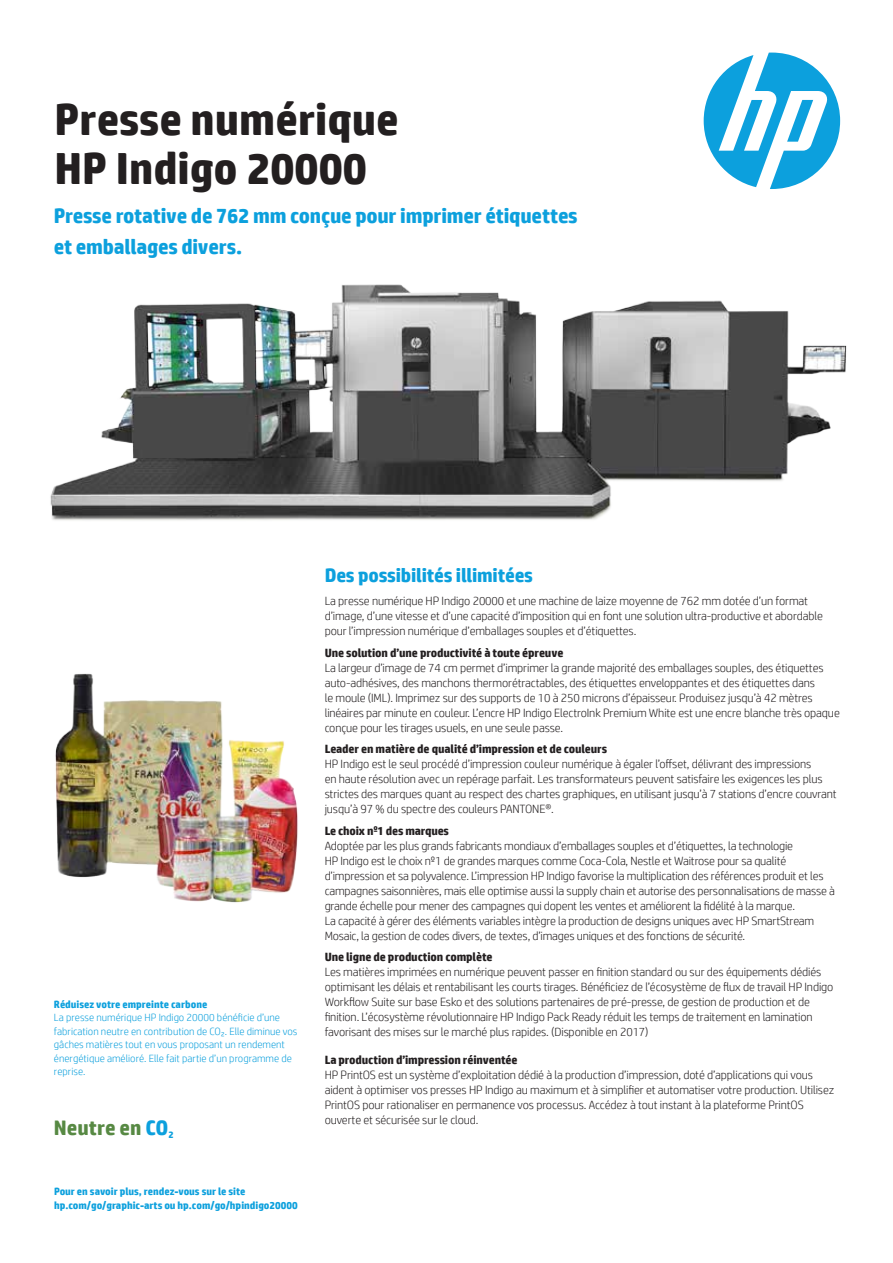
<style>
.page{position:relative;width:893px;height:1263px;background:#fff}
.page>*{position:absolute;margin:0;border:0;box-sizing:border-box;transform-origin:0 0}
.t1{font:700 45px/49.5px "HP Simplified";color:#231f20}
.Blue_Bold_Title{font:700 21px "HP Simplified";letter-spacing:-.01em;color:#0ca0dd}
.t2{font:700 21px "HP Simplified";color:#578943}
.Blue_Bold_Title-2{font:700 19.5px "HP Simplified";letter-spacing:-.01em;color:#0ca0dd}
.text_9_Pt{font:300 12px/15px "HP Simplified";letter-spacing:-.01em;color:#231f20}
.t3{font:300 10.5px/13.5px "HP Simplified";color:#0ca0dd}
.t4{font:700 10.5px/13.5px "HP Simplified";color:#0ca0dd}
.s1{color:#0ca0dd}
.s2{font-weight:700}
</style>
<div class="page">
<img style="left:50px;top:284px;width:797px;height:237px">
<svg style="left:704px;top:53px;width:136px;height:136px"></svg>
<img style="left:55px;top:673px;width:243px;height:230px">
<p class="t1" style="left:54px;top:94px;width:346px">Presse numérique<br>HP Indigo 20000</p>
<p class="Blue_Bold_Title" style="left:54px;top:204px;width:526px">Presse rotative de 762 mm conçue pour imprimer étiquettes</p>
<p class="Blue_Bold_Title" style="left:54px;top:235px;width:190px">et emballages divers.</p>
<p class="t4" style="left:54px;top:997px;width:155px">Réduisez votre empreinte carbone</p>
<p class="t3" style="left:54px;top:1011px;width:245px">La presse numérique HP Indigo 20000 bénéficie d’une fabrication neutre en contribution de CO2. Elle diminue vos gâches matières tout en vous proposant un rendement énergétique amélioré. Elle fait partie d’un programme de reprise.</p>
<p class="t2" style="left:54px;top:1115px;width:121px">Neutre en <span class="s1">CO</span><sub>2</sub></p>
<p class="t4" style="left:54px;top:1185px;width:245px">Pour en savoir plus, rendez-vous sur le site hp.com/go/graphic-arts ou hp.com/go/hpindigo20000</p>
<p class="Blue_Bold_Title-2" style="left:325px;top:564px;width:210px">Des possibilités illimitées</p>
<p class="text_9_Pt" style="left:325px;top:593px;width:500px">La presse numérique HP Indigo 20000 et une machine de laize moyenne de 762 mm dotée d’un format d’image, d’une vitesse et d’une capacité d’imposition qui en font une solution ultra-productive et abordable pour l’impression numérique d’emballages souples et d’étiquettes.</p>
<p class="text_9_Pt" style="left:325px;top:645px;width:517px"><span class="s2">Une solution d’une productivité à toute épreuve<br></span>La largeur d’image de 74 cm permet d’imprimer la grande majorité des emballages souples, des étiquettes auto-adhésives, des manchons thermorétractables, des étiquettes enveloppantes et des étiquettes dans<br>le moule (IML). Imprimez sur des supports de 10 à 250 microns d’épaisseur. Produisez jusqu’à 42 mètres linéaires par minute en couleur. L’encre HP Indigo ElectroInk Premium White est une encre blanche très opaque conçue pour les tirages usuels, en une seule passe.</p>
<p class="text_9_Pt" style="left:325px;top:741px;width:513px"><span class="s2">Leader en matière de qualité d’impression et de couleurs<br></span>HP Indigo est le seul procédé d’impression couleur numérique à égaler l’offset, délivrant des impressions<br>en haute résolution avec un repérage parfait. Les transformateurs peuvent satisfaire les exigences les plus strictes des marques quant au respect des chartes graphiques, en utilisant jusqu’à 7 stations d’encre couvrant jusqu’à 97 % du spectre des couleurs PANTONE®.</p>
<p class="text_9_Pt" style="left:325px;top:823px;width:512px"><span class="s2">Le choix nº1 des marques<br></span>Adoptée par les plus grands fabricants mondiaux d’emballages souples et d’étiquettes, la technologie<br>HP Indigo est le choix nº1 de grandes marques comme Coca-Cola, Nestle et Waitrose pour sa qualité d’impression et sa polyvalence. L’impression HP Indigo favorise la multiplication des références produit et les campagnes saisonnières, mais elle optimise aussi la supply chain et autorise des personnalisations de masse à grande échelle pour mener des campagnes qui dopent les ventes et améliorent la fidélité à la marque.<br>La capacité à gérer des éléments variables intègre la production de designs uniques avec HP SmartStream Mosaic, la gestion de codes divers, de textes, d’images uniques et des fonctions de sécurité.</p>
<p class="text_9_Pt" style="left:325px;top:949px;width:510px"><span class="s2">Une ligne de production complète<br></span>Les matières imprimées en numérique peuvent passer en finition standard ou sur des équipements dédiés optimisant les délais et rentabilisant les courts tirages. Bénéficiez de l’écosystème de flux de travail HP Indigo Workflow Suite sur base Esko et des solutions partenaires de pré-presse, de gestion de production et de finition. L’écosystème révolutionnaire HP Indigo Pack Ready réduit les temps de traitement en lamination favorisant des mises sur le marché plus rapides. (Disponible en 2017)</p>
<p class="text_9_Pt" style="left:325px;top:1052px;width:511px"><span class="s2">La production d’impression réinventée<br></span>HP PrintOS est un système d’exploitation dédié à la production d’impression, doté d’applications qui vous aident à optimiser vos presses HP Indigo au maximum et à simplifier et automatiser votre production. Utilisez PrintOS pour rationaliser en permanence vos processus. Accédez à tout instant à la plateforme PrintOS ouverte et sécurisée sur le cloud.</p>
</div>
